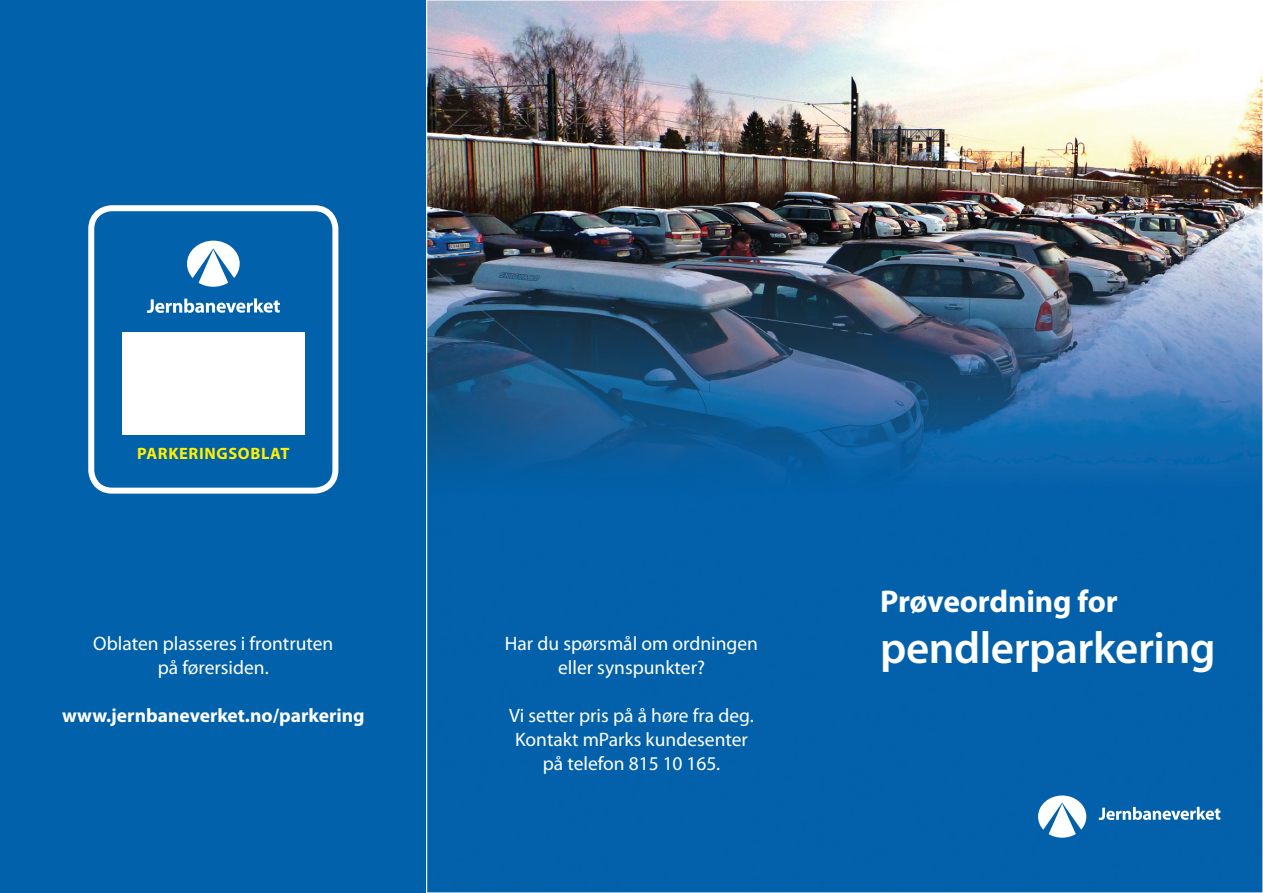
<style>
.page{position:relative;width:1263px;height:893px;background:#0161aa}
.page>*{position:absolute;margin:0;border:0;box-sizing:border-box;transform-origin:0 0}
.t1{font:600 45px "Myriad Pro";letter-spacing:-.01em;color:#fff}
.t2{font:700 31.5px "Myriad Pro";letter-spacing:-.005em;color:#fff}
.t3{font:19.5px/24px "Myriad Pro";color:#fff;text-align:center}
.t4{font:700 19.5px "Myriad Pro";color:#fff}
.t5{font:700 16.5px "Myriad Pro";letter-spacing:.04em;color:#fff101}
</style>
<div class="page">
<img style="left:428px;top:2px;width:833px;height:819px">
<div style="left:88px;top:205px;width:250px;height:289px;border:6px solid #fff;border-radius:21px"></div>
<div style="left:122px;top:332px;width:183px;height:102px;background:#fff"></div>
<svg style="left:147px;top:298px;width:133px;height:15px"></svg>
<svg style="left:187px;top:241px;width:53px;height:46px"></svg>
<svg style="left:1099px;top:807px;width:121px;height:13px"></svg>
<svg style="left:1038px;top:795px;width:48px;height:43px"></svg>
<p class="t5" style="left:137px;top:443px;width:154px">PARKERINGSOBLAT</p>
<p class="t3" style="left:93px;top:631px;width:242px">Oblaten plasseres i frontruten på førersiden.</p>
<p class="t4" style="left:62px;top:702px;width:304px">www.jernbaneverket.no/parkering</p>
<p class="t2" style="left:880px;top:580px;width:239px">Prøveordning for</p>
<p class="t3" style="left:505px;top:631px;width:255px">Har du spørsmål om ordningen eller synspunkter?</p>
<p class="t1" style="left:880px;top:619px;width:337px">pendlerparkering</p>
<p class="t3" style="left:509px;top:703px;width:246px">Vi setter pris på å høre fra deg.</p>
<p class="t3" style="left:515px;top:727px;width:234px">Kontakt mParks kundesenter på telefon 815 10 165.</p>
</div>
